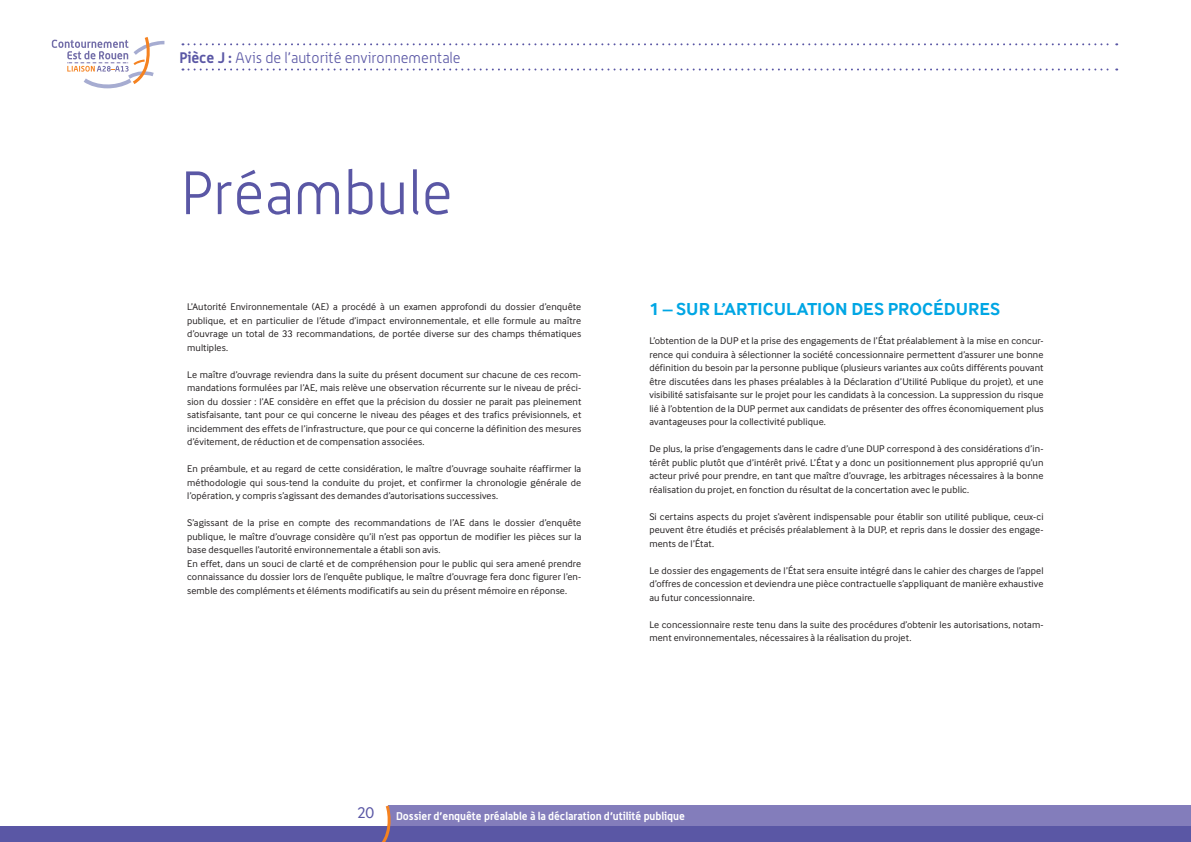
<style>
.page{position:relative;width:1191px;height:842px;background:#fff}
.page>*{position:absolute;margin:0;border:0;box-sizing:border-box;transform-origin:0 0}
.t1{font:300 60px "Alwyn OT";color:#5a57a5}
.t2{font:700 18px "Inter Face";color:#00a6e4}
.t3{font:16.2px "Inter Face";color:#5a57a5}
.t4{font:300 15px "Alwyn OT";color:#5a57a5}
.t5{font:700 11px "Alwyn OT";color:#fff}
.t6{font:10px/13.5px "Inter Face";letter-spacing:.01em;color:#231f20;text-align:justify}
.s1{font-weight:700}
</style>
<div class="page">
<div style="left:388px;top:805px;width:803px;height:25px;background:#837dbb"></div>
<div style="left:0;top:826px;width:1191px;height:16px;background:#5a57a5"></div>
<svg style="left:52px;top:37px;width:112px;height:51px"></svg>
<svg style="left:382px;top:805px;width:9px;height:37px"></svg>
<svg style="left:182px;top:43px;width:935px;height:2px"></svg>
<svg style="left:182px;top:69px;width:935px;height:2px"></svg>
<h3 class="t4" style="left:179px;top:49px;width:283px"><span class="s1">Pièce J :</span> Avis de l’autorité environnementale</h3>
<h1 class="t1" style="left:181px;top:159px;width:273px">Préambule</h1>
<p class="t6" style="left:187px;top:300px;width:396px">L’Autorité Environnementale (AE) a procédé à un examen approfondi du dossier d’enquête publique, et en particulier de l’étude d’impact environnementale, et elle formule au maître d’ouvrage un total de 33 recommandations, de portée diverse sur des champs thématiques multiples.</p>
<p class="t6" style="left:187px;top:367px;width:396px">Le maître d’ouvrage reviendra dans la suite du présent document sur chacune de ces recom&shy;mandations formulées par l’AE, mais relève une observation récurrente sur le niveau de préci&shy;sion du dossier : l’AE considère en effet que la précision du dossier ne parait pas pleinement satisfaisante, tant pour ce qui concerne le niveau des péages et des trafics prévisionnels, et incidemment des effets de l’infrastructure, que pour ce qui concerne la définition des mesures d’évitement, de réduction et de compensation associées.</p>
<p class="t6" style="left:187px;top:462px;width:396px">En préambule, et au regard de cette considération, le maître d’ouvrage souhaite réaffirmer la méthodologie qui sous-tend la conduite du projet, et confirmer la chronologie générale de l’opération, y compris s’agissant des demandes d’autorisations successives.</p>
<p class="t6" style="left:187px;top:516px;width:396px;text-align:left">S’agissant de la prise en compte des recommandations de l’AE dans le dossier d’enquête publique, le maître d’ouvrage considère qu’il n’est pas opportun de modifier les pièces sur la base desquelles l’autorité environnementale a établi son avis.<br>En effet, dans un souci de clarté et de compréhension pour le public qui sera amené prendre connaissance du dossier lors de l’enquête publique, le maître d’ouvrage fera donc figurer l’en&shy;semble des compléments et éléments modificatifs au sein du présent mémoire en réponse.</p>
<h2 class="t2" style="left:649px;top:299px;width:352px">1 – SUR L’ARTICULATION DES PROCÉDURES</h2>
<p class="t6" style="left:649px;top:334px;width:396px">L’obtention de la DUP et la prise des engagements de l’État préalablement à la mise en concur&shy;rence qui conduira à sélectionner la société concessionnaire permettent d’assurer une bonne définition du besoin par la personne publique (plusieurs variantes aux coûts différents pouvant être discutées dans les phases préalables à la Déclaration d’Utilité Publique du projet), et une visibilité satisfaisante sur le projet pour les candidats à la concession. La suppression du risque lié à l’obtention de la DUP permet aux candidats de présenter des offres économiquement plus avantageuses pour la collectivité publique.</p>
<p class="t6" style="left:649px;top:442px;width:396px">De plus, la prise d’engagements dans le cadre d’une DUP correspond à des considérations d’in&shy;térêt public plutôt que d’intérêt privé. L’État y a donc un positionnement plus approprié qu’un acteur privé pour prendre, en tant que maître d’ouvrage, les arbitrages nécessaires à la bonne réalisation du projet, en fonction du résultat de la concertation avec le public.</p>
<p class="t6" style="left:649px;top:509px;width:396px">Si certains aspects du projet s’avèrent indispensable pour établir son utilité publique, ceux-ci peuvent être étudiés et précisés préalablement à la DUP, et repris dans le dossier des engage&shy;ments de l’État.</p>
<p class="t6" style="left:649px;top:563px;width:396px">Le dossier des engagements de l’État sera ensuite intégré dans le cahier des charges de l’appel d’offres de concession et deviendra une pièce contractuelle s’appliquant de manière exhaustive au futur concessionnaire.</p>
<p class="t6" style="left:649px;top:617px;width:396px">Le concessionnaire reste tenu dans la suite des procédures d’obtenir les autorisations, notam&shy;ment environnementales, nécessaires à la réalisation du projet.</p>
<h3 class="t3" style="left:357px;top:803px;width:19px">20</h3>
<p class="t5" style="left:396px;top:809px;width:290px">Dossier d’enquête préalable à la déclaration d’utilité publique</p>
</div>
